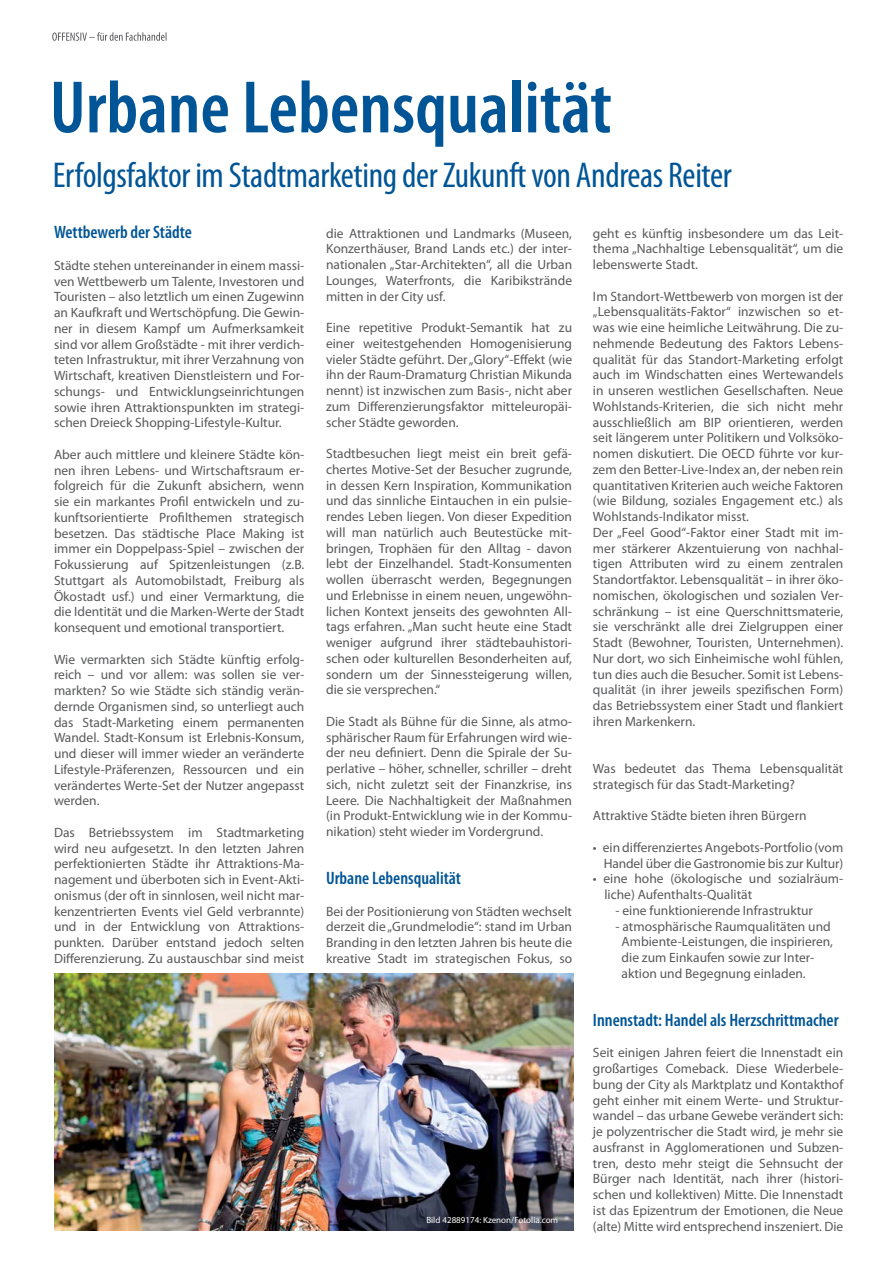
<style>
.page{position:relative;width:893px;height:1263px;background:#fff}
.page>*{position:absolute;margin:0;border:0;box-sizing:border-box;transform-origin:0 0}
.t1{font:600 condensed 75px "Myriad Pro";color:#005596}
.t2{font:condensed 36px "Myriad Pro";letter-spacing:-.01em;color:#005596}
.t3{font:600 condensed 18px "Myriad Pro";color:#005596}
.t4{font:13.5px/15.8px "Myriad Pro";color:#58595b;text-align:justify}
.t5{font:9px "Myriad Pro";color:#fff}
</style>
<div class="page">
<svg style="left:52px;top:32px;width:114px;height:9px"></svg>
<img style="left:55px;top:974px;width:519px;height:257px">
<h1 class="t1" style="left:50px;top:79px;width:563px">Urbane Lebensqualität</h1>
<h2 class="t2" style="left:53px;top:161px;width:680px">Erfolgsfaktor im Stadtmarketing der Zukunft von Andreas Reiter</h2>
<p class="t4" style="left:593px;top:226px;width:252px">geht es künftig insbesondere um das Leit&shy;thema „Nachhaltige Lebensqualität“, um die lebenswerte Stadt.</p>
<p class="t4" style="left:593px;top:289px;width:252px;text-align:left">Im Standort-Wettbewerb von morgen ist der „Lebensqualitäts-Faktor“ inzwischen so et&shy;was wie eine heimliche Leitwährung. Die zu&shy;nehmende Bedeutung des Faktors Lebens&shy;qualität für das Standort-Marketing erfolgt auch im Windschatten eines Wertewandels in unseren westlichen Gesellschaften. Neue Wohlstands-Kriterien, die sich nicht mehr ausschließlich am BIP orientieren, werden seit längerem unter Politikern und Volksöko&shy;nomen diskutiert. Die OECD führte vor kur&shy;zem den Better-Live-Index an, der neben rein quantitativen Kriterien auch weiche Faktoren (wie Bildung, soziales Engagement etc.) als Wohlstands-Indikator misst.<br>Der „Feel Good“-Faktor einer Stadt mit im&shy;mer stärkerer Akzentuierung von nachhal&shy;tigen Attributen wird zu einem zentralen Standortfaktor. Lebensqualität – in ihrer öko&shy;nomischen, ökologischen und sozialen Ver&shy;schränkung – ist eine Querschnittsmaterie, sie verschränkt alle drei Zielgruppen einer Stadt (Bewohner, Touristen, Unternehmen).<br>Nur dort, wo sich Einheimische wohl fühlen, tun dies auch die Besucher. Somit ist Lebens&shy;qualität (in ihrer jeweils spezifischen Form) das Betriebssystem einer Stadt und flankiert ihren Markenkern.</p>
<p class="t4" style="left:593px;top:762px;width:252px">Was bedeutet das Thema Lebensqualität strategisch für das Stadt-Marketing?</p>
<p class="t4" style="left:593px;top:809px;width:215px">Attraktive Städte bieten ihren Bürgern</p>
<p class="t4" style="left:593px;top:840px;width:252px;text-align:right">• ein differenziertes Angebots-Portfolio (vom<br>Handel über die Gastronomie bis zur Kultur)</p>
<p class="t4" style="left:604px;top:872px;width:240px;text-indent:-11px">• eine hohe (ökologische und sozialräum&shy;liche) Aufenthalts-Qualität</p>
<p class="t4" style="left:615px;top:903px;width:199px">- eine funktionierende Infrastruktur</p>
<p class="t4" style="left:621px;top:919px;width:213px;text-align:left;text-indent:-6px">- atmosphärische Raumqualitäten und Ambiente-Leistungen, die inspirieren, die zum Einkaufen sowie zur Inter&shy;aktion und Begegnung einladen.</p>
<h3 class="t3" style="left:593px;top:1013px;width:247px">Innenstadt: Handel als Herzschrittmacher</h3>
<p class="t4" style="left:593px;top:1046px;width:252px">Seit einigen Jahren feiert die Innenstadt ein großartiges Comeback. Diese Wiederbele&shy;bung der City als Marktplatz und Kontakthof geht einher mit einem Werte- und Struktur&shy;wandel – das urbane Gewebe verändert sich: je polyzentrischer die Stadt wird, je mehr sie ausfranst in Agglomerationen und Subzen&shy;tren, desto mehr steigt die Sehnsucht der Bürger nach Identität, nach ihrer (histori&shy;schen und kollektiven) Mitte. Die Innenstadt ist das Epizentrum der Emotionen, die Neue (alte) Mitte wird entsprechend inszeniert. Die</p>
<h3 class="t3" style="left:54px;top:225px;width:139px">Wettbewerb der Städte</h3>
<p class="t4" style="left:54px;top:258px;width:252px">Städte stehen untereinander in einem massi&shy;ven Wettbewerb um Talente, Investoren und Touristen – also letztlich um einen Zugewinn an Kaufkraft und Wertschöpfung. Die Gewin&shy;ner in diesem Kampf um Aufmerksamkeit sind vor allem Großstädte - mit ihrer verdich&shy;teten Infrastruktur, mit ihrer Verzahnung von Wirtschaft, kreativen Dienstleistern und For&shy;schungs- und Entwicklungseinrichtungen sowie ihren Attraktionspunkten im strategi&shy;schen Dreieck Shopping-Lifestyle-Kultur.</p>
<p class="t4" style="left:54px;top:447px;width:252px">Aber auch mittlere und kleinere Städte kön&shy;nen ihren Lebens- und Wirtschaftsraum er&shy;folgreich für die Zukunft absichern, wenn sie ein markantes Profil entwickeln und zu&shy;kunftsorientierte Profilthemen strategisch besetzen. Das städtische Place Making ist immer ein Doppelpass-Spiel – zwischen der Fokussierung auf Spitzenleistungen (z.B.<br>Stuttgart als Automobilstadt, Freiburg als Ökostadt usf.) und einer Vermarktung, die die Identität und die Marken-Werte der Stadt konsequent und emotional transportiert.</p>
<p class="t4" style="left:54px;top:652px;width:252px">Wie vermarkten sich Städte künftig erfolg&shy;reich – und vor allem: was sollen sie ver&shy;markten? So wie Städte sich ständig verän&shy;dernde Organismen sind, so unterliegt auch das Stadt-Marketing einem permanenten Wandel. Stadt-Konsum ist Erlebnis-Konsum, und dieser will immer wieder an veränderte Lifestyle-Präferenzen, Ressourcen und ein verändertes Werte-Set der Nutzer angepasst werden.</p>
<p class="t4" style="left:54px;top:825px;width:252px">Das Betriebssystem im Stadtmarketing wird neu aufgesetzt. In den letzten Jahren perfektionierten Städte ihr Attraktions-Ma&shy;nagement und überboten sich in Event-Akti&shy;onismus (der oft in sinnlosen, weil nicht mar&shy;kenzentrierten Events viel Geld verbrannte) und in der Entwicklung von Attraktions&shy;punkten. Darüber entstand jedoch selten Differenzierung. Zu austauschbar sind meist</p>
<p class="t4" style="left:326px;top:226px;width:248px">die Attraktionen und Landmarks (Museen, Konzerthäuser, Brand Lands etc.) der inter&shy;nationalen „Star-Architekten“, all die Urban Lounges, Waterfronts, die Karibikstrände mitten in der City usf.</p>
<p class="t4" style="left:326px;top:321px;width:248px">Eine repetitive Produkt-Semantik hat zu einer weitestgehenden Homogenisierung vieler Städte geführt. Der „Glory“-Effekt (wie ihn der Raum-Dramaturg Christian Mikunda nennt) ist inzwischen zum Basis-, nicht aber zum Differenzierungsfaktor mitteleuropäi&shy;scher Städte geworden.</p>
<p class="t4" style="left:326px;top:447px;width:248px">Stadtbesuchen liegt meist ein breit gefä&shy;chertes Motive-Set der Besucher zugrunde, in dessen Kern Inspiration, Kommunikation und das sinnliche Eintauchen in ein pulsie&shy;rendes Leben liegen. Von dieser Expedition will man natürlich auch Beutestücke mit&shy;bringen, Trophäen für den Alltag - davon lebt der Einzelhandel. Stadt-Konsumenten wollen überrascht werden, Begegnungen und Erlebnisse in einem neuen, ungewöhn&shy;lichen Kontext jenseits des gewohnten All&shy;tags erfahren. „Man sucht heute eine Stadt weniger aufgrund ihrer städtebauhistori&shy;schen oder kulturellen Besonderheiten auf, sondern um der Sinnessteigerung willen, die sie versprechen.“</p>
<p class="t4" style="left:326px;top:714px;width:248px">Die Stadt als Bühne für die Sinne, als atmo&shy;sphärischer Raum für Erfahrungen wird wie&shy;der neu definiert. Denn die Spirale der Su&shy;perlative – höher, schneller, schriller – dreht sich, nicht zuletzt seit der Finanzkrise, ins Leere. Die Nachhaltigkeit der Maßnahmen (in Produkt-Entwicklung wie in der Kommu&shy;nikation) steht wieder im Vordergrund.</p>
<h3 class="t3" style="left:326px;top:871px;width:136px">Urbane Lebensqualität</h3>
<p class="t4" style="left:326px;top:904px;width:248px">Bei der Positionierung von Städten wechselt derzeit die „Grundmelodie“: stand im Urban Branding in den letzten Jahren bis heute die kreative Stadt im strategischen Fokus, so</p>
<p class="t5" style="left:426px;top:1217px;width:133px">Bild 42889174: Kzenon/Fotolia.com</p>
</div>
